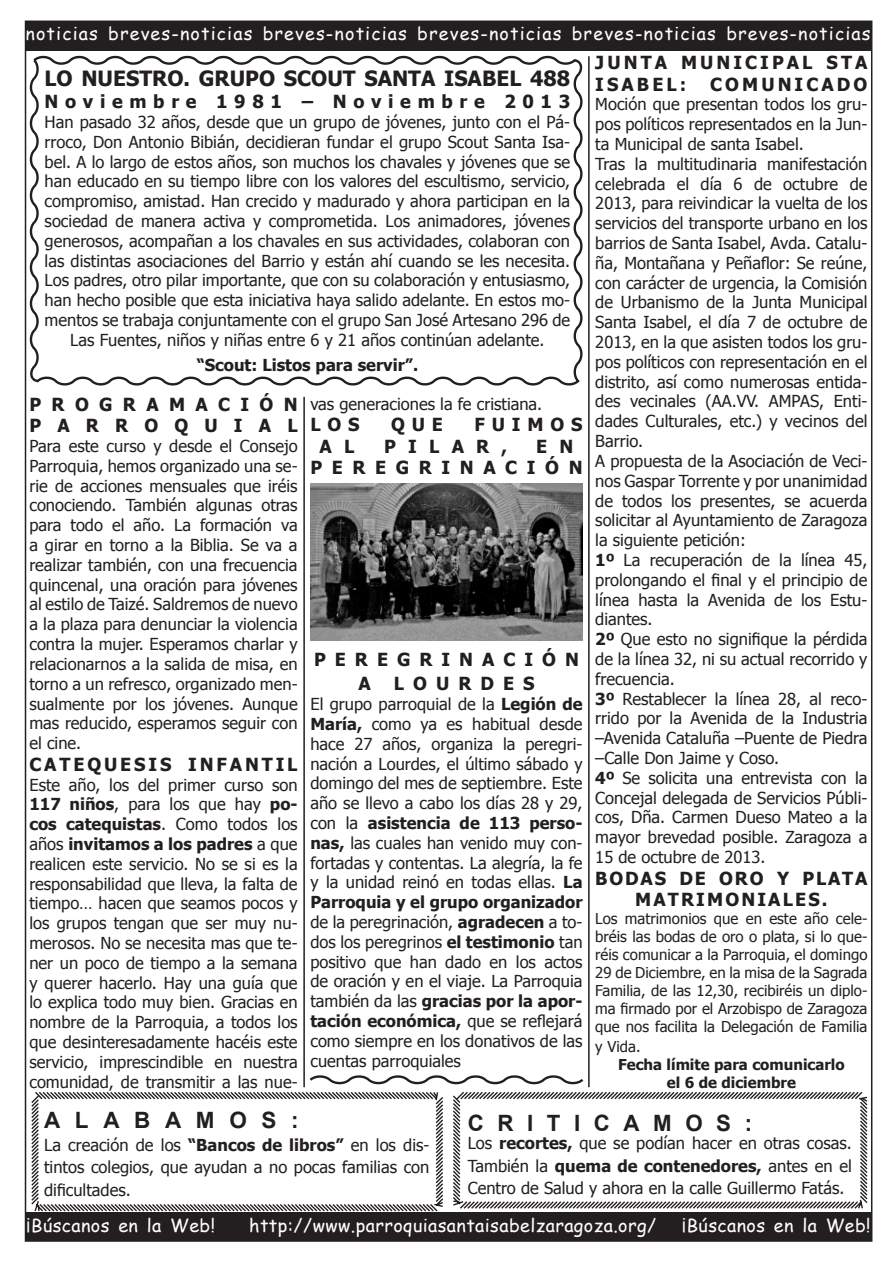
<style>
.page{position:relative;width:893px;height:1263px;background:#fff}
.page>*{position:absolute;margin:0;border:0;box-sizing:border-box;transform-origin:0 0}
.t1{font:700 22.5px "Arial";letter-spacing:.61em;color:#231f20}
.t2{font:700 22.5px "Arial";letter-spacing:.65em;color:#231f20}
.t3{font:700 21px "Tahoma";color:#231f20}
.t4{font:18px "Comic Sans MS";letter-spacing:.06em;color:#fff}
.t5{font:18px "Comic Sans MS";letter-spacing:.02em;color:#fff}
.t6{font:700 18px "Tahoma";letter-spacing:.37em;color:#231f20}
.t7{font:700 18px "Tahoma";letter-spacing:.17em;color:#231f20}
.t8{font:700 18px/21.6px "Tahoma";letter-spacing:.575em;color:#231f20}
.t9{font:700 18px "Tahoma";letter-spacing:.5em;color:#231f20}
.t10{font:700 18px "Tahoma";letter-spacing:.16em;color:#231f20}
.t11{font:700 18px "Tahoma";letter-spacing:.1em;color:#231f20}
.t12{font:700 18px "Tahoma";letter-spacing:.12em;color:#231f20}
.t13{font:700 18px "Tahoma";letter-spacing:.535em;color:#231f20}
.t14{font:16.5px/19.8px "Tahoma";color:#231f20;text-align:justify}
.t15{font:700 16.5px "Tahoma";color:#231f20}
.t16{font:15px/18px "Tahoma";color:#231f20;text-align:justify}
.t17{font:700 15px "Tahoma";color:#231f20}
.s1{font-weight:700}
</style>
<div class="page">
<div style="left:26px;top:21px;width:846px;height:29px;background:#231f20"></div>
<div style="left:26px;top:1213px;width:846px;height:28px;background:#231f20"></div>
<svg style="left:309px;top:1075px;width:275px;height:10px"></svg>
<svg style="left:29px;top:55px;width:554px;height:331px"></svg>
<svg style="left:453px;top:1091px;width:415px;height:118px"></svg>
<svg style="left:30px;top:1092px;width:415px;height:121px"></svg>
<img style="left:310px;top:484px;width:273px;height:157px">
<hr style="left:303px;top:397px;width:2px;height:690px;background:#231f20">
<hr style="left:588px;top:56px;width:2px;height:1031px;background:#231f20">
<p class="t4" style="left:26px;top:20px;width:847px">noticias breves-noticias breves-noticias breves-noticias breves-noticias breves-noticias</p>
<p class="t3" style="left:45px;top:63px;width:527px">LO NUESTRO. GRUPO SCOUT SANTA ISABEL 488</p>
<p class="t6" style="left:45px;top:89px;width:527px">Noviembre 1981 – Noviembre 2013</p>
<p class="t14" style="left:45px;top:111px;width:527px;text-align:center">Han pasado 32 años, desde que un grupo de jóvenes, junto con el Pá&shy;rroco, Don Antonio Bibián, decidieran fundar el grupo Scout Santa Isa&shy;bel. A lo largo de estos años, son muchos los chavales y jóvenes que se han educado en su tiempo libre con los valores del escultismo, servicio, compromiso, amistad. Han crecido y madurado y ahora participan en la sociedad de manera activa y comprometida. Los animadores, jóvenes generosos, acompañan a los chavales en sus actividades, colaboran con las distintas asociaciones del Barrio y están ahí cuando se les necesita.<br>Los padres, otro pilar importante, que con su colaboración y entusiasmo, han hecho posible que esta iniciativa haya salido adelante. En estos mo&shy;mentos se trabaja conjuntamente con el grupo San José Artesano 296 de Las Fuentes, niños y niñas entre 6 y 21 años continúan adelante.</p>
<p class="t15" style="left:197px;top:353px;width:223px">“Scout: Listos para servir”.</p>
<p class="t8" style="left:29px;top:392px;width:270px">PROGRAMACIÓN<br>PARROQUIAL</p>
<p class="t14" style="left:29px;top:435px;width:270px">Para este curso y desde el Consejo Parroquia, hemos organizado una se&shy;rie de acciones mensuales que iréis conociendo. También algunas otras para todo el año. La formación va a girar en torno a la Biblia. Se va a realizar también, con una frecuencia quincenal, una oración para jóvenes al estilo de Taizé. Saldremos de nuevo a la plaza para denunciar la violencia contra la mujer. Esperamos charlar y relacionarnos a la salida de misa, en torno a un refresco, organizado men&shy;sualmente por los jóvenes. Aunque mas reducido, esperamos seguir con el cine.</p>
<p class="t10" style="left:29px;top:751px;width:270px">CATEQUESIS INFANTIL</p>
<p class="t14" style="left:29px;top:774px;width:270px">Este año, los del primer curso son <span class="s1">117 niños</span>, para los que hay <span class="s1">po&shy;cos catequistas</span>. Como todos los años <span class="s1">invitamos a los padres</span> a que realicen este servicio. No se si es la responsabilidad que lleva, la falta de tiempo… hacen que seamos pocos y los grupos tengan que ser muy nu&shy;merosos. No se necesita mas que te&shy;ner un poco de tiempo a la semana y querer hacerlo. Hay una guía que lo explica todo muy bien. Gracias en nombre de la Parroquia, a todos los que desinteresadamente hacéis este servicio, imprescindible en nuestra comunidad, de transmitir a las nue-</p>
<p class="t14" style="left:310px;top:393px;width:233px">vas generaciones la fe cristiana.</p>
<p class="t6" style="left:310px;top:412px;width:51px">LOS</p>
<p class="t6" style="left:391px;top:412px;width:53px">QUE</p>
<p class="t6" style="left:474px;top:412px;width:109px">FUIMOS</p>
<p class="t6" style="left:320px;top:433px;width:36px">A L</p>
<p class="t6" style="left:384px;top:433px;width:125px">PILAR,</p>
<p class="t6" style="left:536px;top:433px;width:39px">E N</p>
<p class="t13" style="left:310px;top:455px;width:274px">PEREGRINACIÓN</p>
<p class="t9" style="left:314px;top:647px;width:266px">PEREGRINACIÓN</p>
<p class="t6" style="left:358px;top:671px;width:14px">A</p>
<p class="t9" style="left:394px;top:671px;width:142px">LOURDES</p>
<p class="t14" style="left:310px;top:693px;width:274px">El grupo parroquial de la <span class="s1">Legión de María,</span> como ya es habitual desde hace 27 años, organiza la peregri&shy;nación a Lourdes, el último sábado y domingo del mes de septiembre. Este año se llevo a cabo los días 28 y 29, con la <span class="s1">asistencia de 113 perso&shy;nas,</span> las cuales han venido muy con&shy;fortadas y contentas. La alegría, la fe y la unidad reinó en todas ellas. <span class="s1">La Parroquia y el grupo organizador </span>de la peregrinación, <span class="s1">agradecen</span> a to&shy;dos los peregrinos <span class="s1">el testimonio</span> tan positivo que han dado en los actos de oración y en el viaje. La Parroquia también da las <span class="s1">gracias por la apor&shy;tación económica,</span> que se reflejará como siempre en los donativos de las cuentas parroquiales</p>
<p class="t7" style="left:595px;top:50px;width:274px">JUNTA MUNICIPAL STA</p>
<p class="t6" style="left:595px;top:71px;width:93px">ISABEL:</p>
<p class="t7" style="left:710px;top:71px;width:159px">COMUNICADO</p>
<p class="t14" style="left:595px;top:94px;width:274px">Moción que presentan todos los gru&shy;pos políticos representados en la Jun&shy;ta Municipal de santa Isabel.</p>
<p class="t14" style="left:595px;top:153px;width:274px">Tras la multitudinaria manifestación celebrada el día 6 de octubre de 2013, para reivindicar la vuelta de los servicios del transporte urbano en los barrios de Santa Isabel, Avda. Catalu&shy;ña, Montañana y Peñaflor: Se reúne, con carácter de urgencia, la Comisión de Urbanismo de la Junta Municipal Santa Isabel, el día 7 de octubre de 2013, en la que asisten todos los gru&shy;pos políticos con representación en el distrito, así como numerosas entida&shy;des vecinales (AA.VV. AMPAS, Enti&shy;dades Culturales, etc.) y vecinos del Barrio.</p>
<p class="t14" style="left:595px;top:450px;width:274px">A propuesta de la Asociación de Veci&shy;nos Gaspar Torrente y por unanimidad de todos los presentes, se acuerda solicitar al Ayuntamiento de Zaragoza la siguiente petición:</p>
<p class="t14" style="left:595px;top:549px;width:274px"><span class="s1">1º</span> La recuperación de la línea 45, prolongando el final y el principio de línea hasta la Avenida de los Estu&shy;diantes.</p>
<p class="t14" style="left:595px;top:628px;width:274px"><span class="s1">2º</span> Que esto no signifique la pérdida de la línea 32, ni su actual recorrido y frecuencia.</p>
<p class="t14" style="left:595px;top:688px;width:274px"><span class="s1">3º</span> Restablecer la línea 28, al reco&shy;rrido por la Avenida de la Industria –Avenida Cataluña –Puente de Piedra –Calle Don Jaime y Coso.</p>
<p class="t14" style="left:595px;top:767px;width:274px"><span class="s1">4º</span> Se solicita una entrevista con la Concejal delegada de Servicios Públi&shy;cos, Dña. Carmen Dueso Mateo a la mayor brevedad posible. Zaragoza a 15 de octubre de 2013.</p>
<p class="t11" style="left:595px;top:865px;width:274px">BODAS DE ORO Y PLATA</p>
<p class="t12" style="left:635px;top:887px;width:194px">MATRIMONIALES.</p>
<p class="t16" style="left:595px;top:909px;width:274px">Los matrimonios que en este año cele&shy;bréis las bodas de oro o plata, si lo que&shy;réis comunicar a la Parroquia, el domingo 29 de Diciembre, en la misa de la Sagrada Familia, de las 12,30, recibiréis un diplo&shy;ma firmado por el Arzobispo de Zaragoza que nos facilita la Delegación de Familia</p>
<p class="t16" style="left:595px;top:1037px;width:47px">y Vida.</p>
<p class="t17" style="left:618px;top:1054px;width:228px">Fecha límite para comunicarlo</p>
<p class="t17" style="left:667px;top:1072px;width:131px">el 6 de diciembre</p>
<p class="t2" style="left:44px;top:1106px;width:256px">ALABAMOS:</p>
<p class="t14" style="left:44px;top:1133px;width:387px;line-height:22.5px">La creación de los <span class="s1">“Bancos de libros”</span> en los dis&shy;tintos colegios, que ayudan a no pocas familias con dificultades.</p>
<p class="t1" style="left:468px;top:1108px;width:286px">CRITICAMOS:</p>
<p class="t14" style="left:468px;top:1131px;width:386px;line-height:22.5px">Los <span class="s1">recortes,</span> que se podían hacer en otras cosas.<br>También la <span class="s1">quema de contenedores,</span> antes en el Centro de Salud y ahora en la calle Guillermo Fatás.</p>
<p class="t5" style="left:27px;top:1212px;width:190px">¡Búscanos en la Web!</p>
<p class="t5" style="left:249px;top:1212px;width:409px">http://www.parroquiasantaisabelzaragoza.org/</p>
<p class="t5" style="left:682px;top:1212px;width:190px">¡Búscanos en la Web!</p>
</div>
